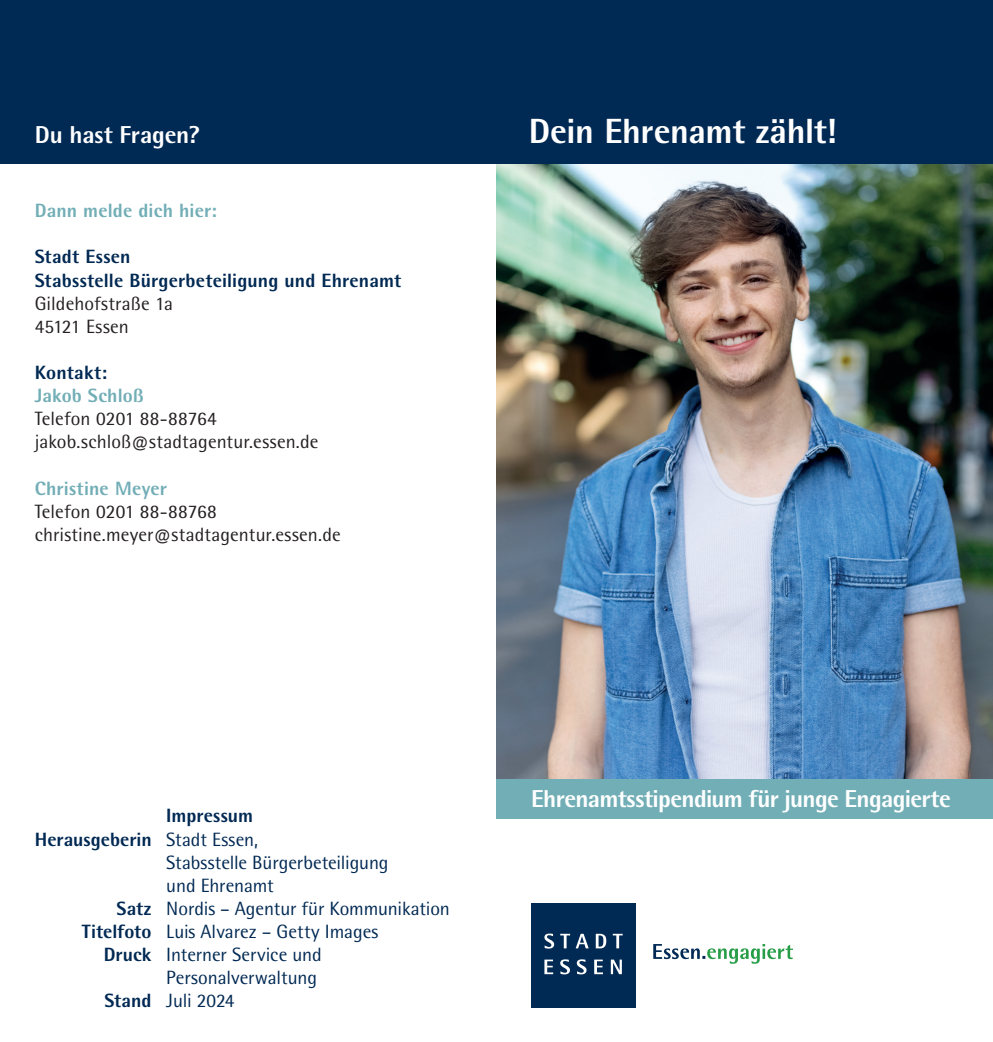
<style>
.page{position:relative;width:993px;height:1042px;background:#fff}
.page>*{position:absolute;margin:0;border:0;box-sizing:border-box;transform-origin:0 0}
.Titelseite_Headline__auf_Balken_P539__we{font:800 35px "Rotis Semi Sans";letter-spacing:-.01em;color:#fff}
.Titelseite_Subline__auf_Balken_P5493__we{font:800 24.5px "Rotis Semi Sans";letter-spacing:-.03em;color:#fff}
.Überschrift_1{font:800 24.5px "Rotis Semi Sans";letter-spacing:-.005em;color:#fff}
.Text{font:19.25px "Rotis Semi Sans";letter-spacing:-.005em;color:#002953}
.Text-2{font:19.25px "Rotis Semi Sans";letter-spacing:.005em;color:#231f20}
.Text-3{font:800 19.25px "Rotis Semi Sans";letter-spacing:.005em;color:#002953}
.Text-4{font:800 19.25px "Rotis Semi Sans";letter-spacing:.01em;color:#72aeb6}
.s1{font-weight:400}
.s2{font-weight:800}
</style>
<div class="page">
<div style="left:531px;top:903px;width:104px;height:104px;background:#002953"></div>
<svg style="left:544px;top:959px;width:9px;height:15px"></svg>
<svg style="left:560px;top:959px;width:9px;height:15px"></svg>
<svg style="left:576px;top:959px;width:10px;height:15px"></svg>
<svg style="left:594px;top:959px;width:8px;height:15px"></svg>
<svg style="left:610px;top:959px;width:11px;height:15px"></svg>
<svg style="left:544px;top:933px;width:10px;height:15px"></svg>
<svg style="left:560px;top:934px;width:28px;height:14px"></svg>
<svg style="left:595px;top:934px;width:11px;height:14px"></svg>
<svg style="left:612px;top:934px;width:10px;height:14px"></svg>
<img style="left:496px;top:164px;width:496px;height:615px">
<div style="left:496px;top:779px;width:496px;height:40px;background:#72aeb6"></div>
<div style="left:0;top:0;width:992px;height:164px;background:#002953"></div>
<svg style="left:653px;top:944px;width:139px;height:20px"></svg>
<p class="Überschrift_1" style="left:35px;top:119px;width:166px">Du hast Fragen?</p>
<p class="Titelseite_Headline__auf_Balken_P539__we" style="left:528px;top:109px;width:309px">Dein Ehrenamt zählt!</p>
<p class="Text-4" style="left:35px;top:198px;width:183px">Dann melde dich hier:</p>
<p class="Text-3" style="left:35px;top:245px;width:97px">Stadt Essen</p>
<p class="Text-3" style="left:35px;top:268px;width:368px">Stabsstelle Bürgerbeteiligung und Ehrenamt</p>
<p class="Text-2" style="left:35px;top:292px;width:140px">Gildehofstraße 1a</p>
<p class="Text-2" style="left:35px;top:315px;width:96px">45121 Essen</p>
<p class="Text-3" style="left:35px;top:360px;width:74px">Kontakt:</p>
<p class="Text-4" style="left:35px;top:383px;width:111px">Jakob Schloß</p>
<p class="Text-2" style="left:35px;top:407px;width:183px">Telefon 0201 88-88764</p>
<p class="Text-2" style="left:35px;top:430px;width:285px">jakob.schloß@stadtagentur.essen.de</p>
<p class="Text-4" style="left:35px;top:476px;width:134px">Christine Meyer</p>
<p class="Text-2" style="left:35px;top:500px;width:183px">Telefon 0201 88-88768</p>
<p class="Text-2" style="left:35px;top:523px;width:307px">christine.meyer@stadtagentur.essen.de</p>
<p class="Text-3" style="left:166px;top:803px;width:88px">Impressum</p>
<p class="Text-3" style="left:35px;top:827px;width:225px">Herausgeberin <span class="s1">Stadt Essen,</span></p>
<p class="Text" style="left:166px;top:851px;width:224px">Stabsstelle Bürgerbeteiligung</p>
<p class="Text" style="left:166px;top:874px;width:109px">und Ehrenamt</p>
<p class="Text" style="left:117px;top:897px;width:335px"><span class="s2">Satz</span> Nordis – Agentur für Kommunikation</p>
<p class="Text" style="left:82px;top:920px;width:298px"><span class="s2">Titelfoto</span> Luis Alvarez – Getty Images</p>
<p class="Text" style="left:104px;top:943px;width:219px"><span class="s2">Druck</span> Interner Service und</p>
<p class="Text" style="left:166px;top:966px;width:152px">Personalverwaltung</p>
<p class="Text" style="left:104px;top:989px;width:131px"><span class="s2">Stand</span> Juli 2024</p>
<p class="Titelseite_Subline__auf_Balken_P5493__we" style="left:531px;top:783px;width:421px">Ehrenamtsstipendium für junge Engagierte</p>
</div>
